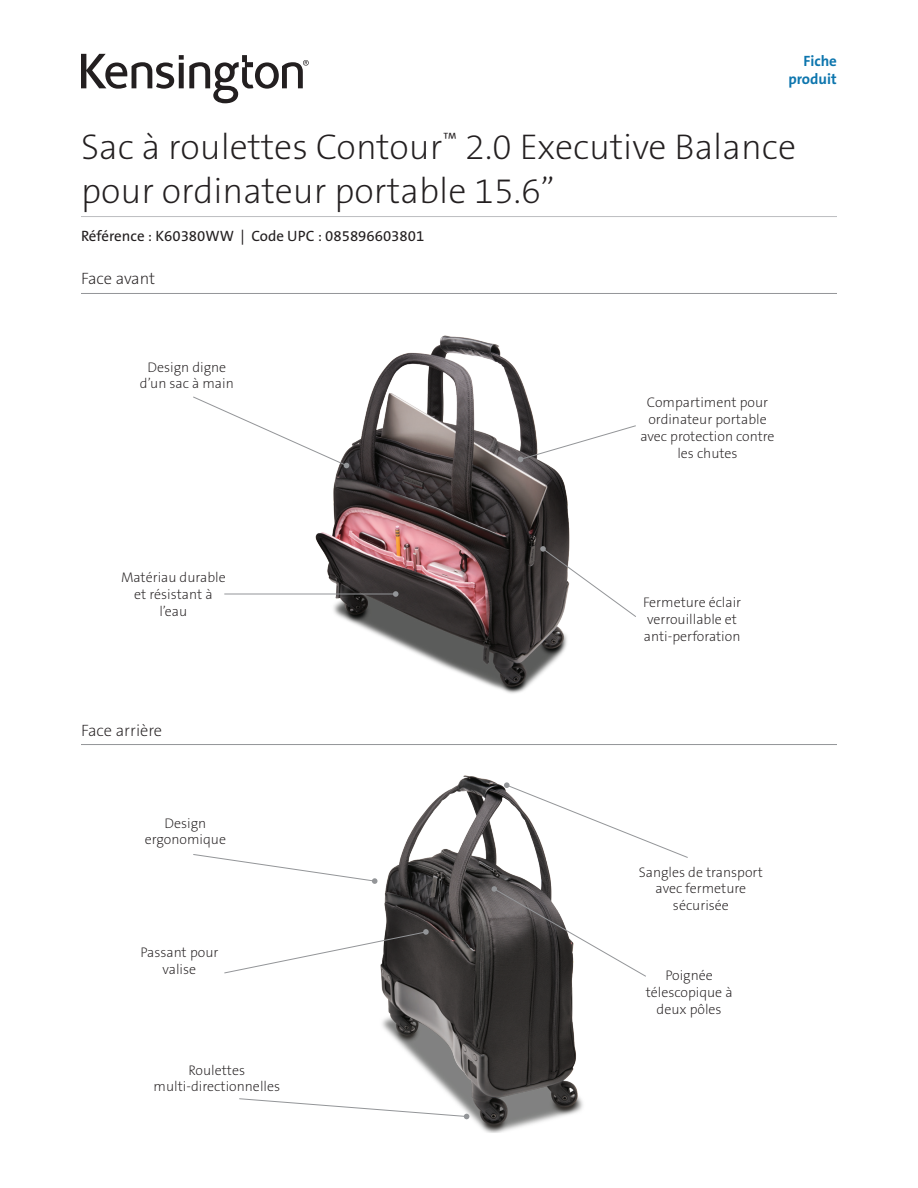
<style>
.page{position:relative;width:918px;height:1188px;background:#fff}
.page>*{position:absolute;margin:0;border:0;box-sizing:border-box;transform-origin:0 0}
.Main_Header{font:36px/43.2px "The Sans KENSINGTON2 XL";color:#231f20}
.t1{font:16.5px "The Sans KENSINGTON2 XL";color:#231f20}
.Part_No__UPC{font:15px "The Sans KENSINGTON5 Rg";color:#231f20}
.Part_No__UPC-2{font:15px "The Sans KENSINGTON7 Bd";color:#0e76ae}
.Image_Body{font:13.95px/16.8px "The Sans KENSINGTON2 XL";color:#231f20;text-align:center}
</style>
<div class="page">
<img style="left:381px;top:775px;width:202px;height:358px">
<img style="left:304px;top:335px;width:266px;height:359px">
<hr style="left:81px;top:293px;width:756px;height:1px;background:#939598">
<hr style="left:81px;top:744px;width:756px;height:1px;background:#939598">
<hr style="left:81px;top:216px;width:756px;height:1px;background:#bcbdc0">
<svg style="left:193px;top:396px;width:156px;height:72px"></svg>
<svg style="left:224px;top:929px;width:205px;height:45px"></svg>
<hr style="left:224px;top:594px;width:172px;height:1px;background:#939598">
<svg style="left:393px;top:591px;width:6px;height:6px"></svg>
<svg style="left:193px;top:854px;width:185px;height:30px"></svg>
<svg style="left:239px;top:1098px;width:230px;height:21px"></svg>
<svg style="left:540px;top:546px;width:96px;height:72px"></svg>
<svg style="left:492px;top:886px;width:154px;height:91px"></svg>
<svg style="left:518px;top:425px;width:118px;height:37px"></svg>
<svg style="left:504px;top:782px;width:184px;height:76px"></svg>
<svg style="left:81px;top:54px;width:228px;height:49px"></svg>
<p class="Part_No__UPC-2" style="left:804px;top:53px;width:35px">Fiche</p>
<p class="Part_No__UPC-2" style="left:788px;top:71px;width:50px">produit</p>
<p class="Main_Header" style="left:81px;top:127px;width:717px">Sac à roulettes Contour<sup>™</sup> 2.0 Executive Balance pour ordinateur portable 15.6”</p>
<p class="Part_No__UPC" style="left:81px;top:228px;width:345px">Référence : K60380WW | Code UPC : 085896603801</p>
<p class="t1" style="left:81px;top:270px;width:76px">Face avant</p>
<p class="Image_Body" style="left:140px;top:359px;width:95px">Design digne d’un sac à main</p>
<p class="Image_Body" style="left:121px;top:570px;width:106px">Matériau durable et résistant à l’eau</p>
<p class="t1" style="left:81px;top:721px;width:83px">Face arrière</p>
<p class="Image_Body" style="left:145px;top:815px;width:83px">Design ergonomique</p>
<p class="Image_Body" style="left:140px;top:945px;width:80px">Passant pour valise</p>
<p class="Image_Body" style="left:154px;top:1062px;width:128px">Roulettes multi-directionnelles</p>
<p class="Image_Body" style="left:641px;top:395px;width:135px">Compartiment pour ordinateur portable avec protection contre les chutes</p>
<p class="Image_Body" style="left:643px;top:595px;width:100px;text-align:left">Fermeture éclair verrouillable et anti-perforation</p>
<p class="Image_Body" style="left:639px;top:864px;width:126px">Sangles de transport avec fermeture sécurisée</p>
<p class="Image_Body" style="left:646px;top:967px;width:88px">Poignée télescopique à deux pôles</p>
</div>
